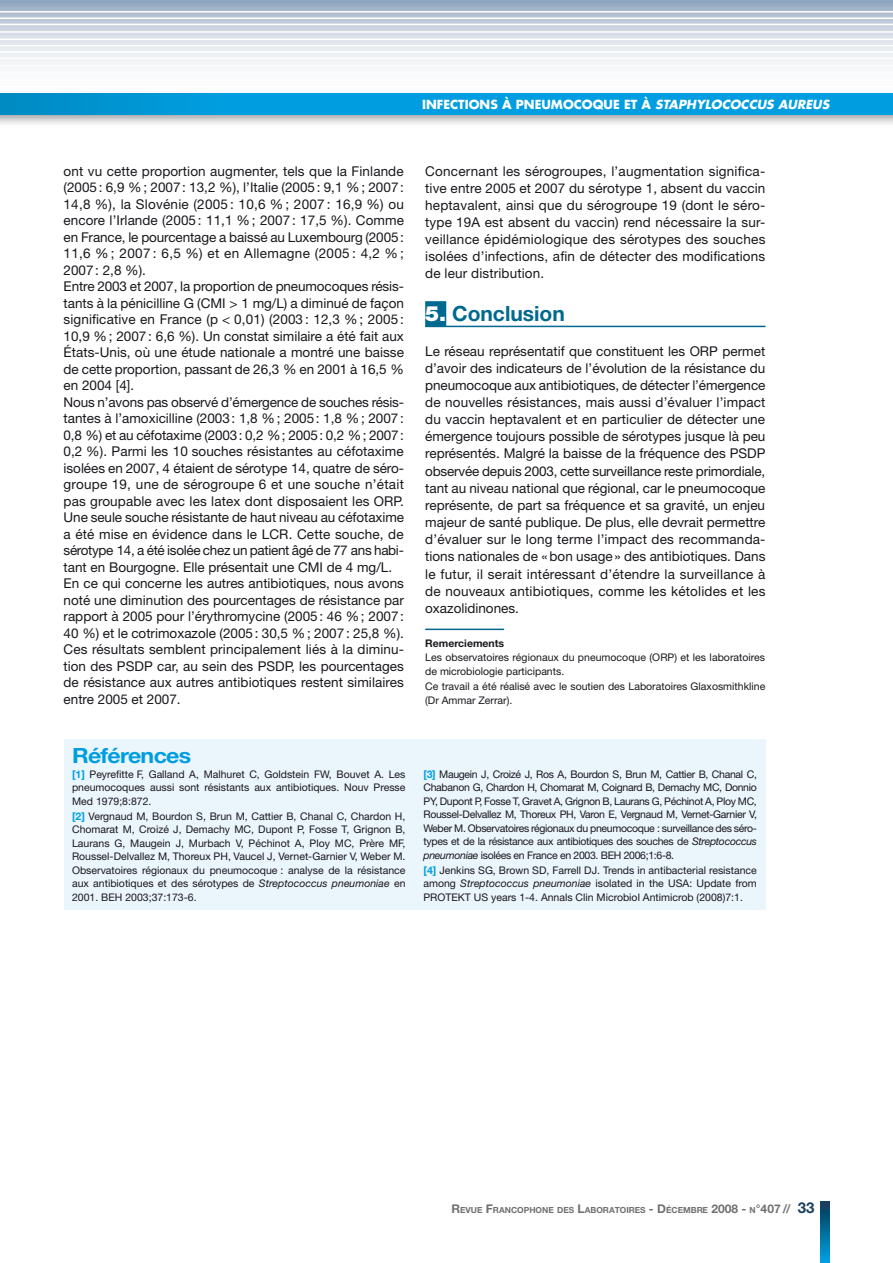
<style>
.page{position:relative;width:893px;height:1263px;background:#fff}
.page>*{position:absolute;margin:0;border:0;box-sizing:border-box;transform-origin:0 0}
.t1{font:700 21px "Helvetica Neue LT Std";color:#006990}
.t2{font:700 21px "Helvetica Neue LT Std";letter-spacing:-.03em;color:#009ee0;scale:1.1 1}
.t3{font:13.5px/16.5px "Helvetica Neue LT Std";color:#1a171c;text-align:justify}
.t4{font:700 12.3px "Futura Std";color:#fff}
.t5{font:10.5px/13.5px "Helvetica Neue LT Std";color:#1a171c;text-align:justify}
.t6{font:700 10.5px "Helvetica Neue LT Std";color:#1a171c}
.t7{font:700 8.4px "Helvetica Neue LT Std";color:#6f7072}
.s1{font-style:italic}
.s2{font-weight:900;color:#fff}
.s3{font-weight:700;color:#009ee0}
.s4{font-size:12px}
.s5{font-size:15px;color:#1b3f61}
</style>
<div class="page">
<svg style="left:820px;top:1201px;width:9px;height:62px"></svg>
<svg style="left:0;top:0;width:893px;height:65px"></svg>
<hr style="left:0;top:11px;width:893px;height:2px;background:#fff">
<hr style="left:0;top:17px;width:893px;height:2px;background:#fff">
<hr style="left:0;top:24px;width:893px;height:1px;background:#fff">
<hr style="left:0;top:31px;width:893px;height:2px;background:#fff">
<hr style="left:0;top:39px;width:893px;height:1px;background:#fff">
<hr style="left:0;top:45px;width:893px;height:1px;background:#fff">
<hr style="left:0;top:51px;width:893px;height:2px;background:#fff">
<hr style="left:0;top:58px;width:893px;height:1px;background:#fff">
<img style="left:0;top:93px;width:893px;height:31px">
<img style="left:0;top:120px;width:893px;height:1px">
<div style="left:0;top:94px;width:893px;height:21px;background:linear-gradient(to right,#0095d3,#00a2e6)"></div>
<div style="left:64px;top:739px;width:701px;height:170px;background:#eaf6fc"></div>
<hr style="left:425px;top:326px;width:340px;height:1px;background:#006990">
<div style="left:425px;top:301px;width:21px;height:26px;background:#006990"></div>
<hr style="left:425px;top:629px;width:79px;height:1px;background:#006990">
<p class="t4" style="left:422px;top:97px;width:410px">INFECTIONS À PNEUMOCOQUE ET À <span class="s1">STAPHYLOCOCCUS AUREUS</span></p>
<p class="t3" style="left:64px;top:164px;width:342px;text-align:left">ont vu cette proportion augmenter, tels que la Finlande (2005 : 6,9 % ; 2007 : 13,2 %), l’Italie (2005 : 9,1 % ; 2007 :<br>14,8 %), la Slovénie (2005 : 10,6 % ; 2007 : 16,9 %) ou encore l’Irlande (2005 : 11,1 % ; 2007 : 17,5 %). Comme en France, le pourcentage a baissé au Luxembourg (2005 :<br>11,6 % ; 2007 : 6,5 %) et en Allemagne (2005 : 4,2 % ; 2007 : 2,8 %).<br>Entre 2003 et 2007, la proportion de pneumocoques résis&shy;tants à la pénicilline G (CMI &gt; 1 mg/L) a diminué de façon significative en France (p &lt; 0,01) (2003 : 12,3 % ; 2005 :<br>10,9 % ; 2007 : 6,6 %). Un constat similaire a été fait aux États-Unis, où une étude nationale a montré une baisse de cette proportion, passant de 26,3 % en 2001 à 16,5 % en 2004 [4].<br>Nous n’avons pas observé d’émergence de souches résis&shy;tantes à l’amoxicilline (2003 : 1,8 % ; 2005 : 1,8 % ; 2007 :<br>0,8 %) et au céfotaxime (2003 : 0,2 % ; 2005 : 0,2 % ; 2007 :<br>0,2 %). Parmi les 10 souches résistantes au céfotaxime isolées en 2007, 4 étaient de sérotype 14, quatre de séro&shy;groupe 19, une de sérogroupe 6 et une souche n’était pas groupable avec les latex dont disposaient les ORP.<br>Une seule souche résistante de haut niveau au céfotaxime a été mise en évidence dans le LCR. Cette souche, de sérotype 14, a été isolée chez un patient âgé de 77 ans habi&shy;tant en Bourgogne. Elle présentait une CMI de 4 mg/L.<br>En ce qui concerne les autres antibiotiques, nous avons noté une diminution des pourcentages de résistance par rapport à 2005 pour l’érythromycine (2005 : 46 % ; 2007 :<br>40 %) et le cotrimoxazole (2005 : 30,5 % ; 2007 : 25,8 %).<br>Ces résultats semblent principalement liés à la diminu&shy;tion des PSDP car, au sein des PSDP, les pourcentages de résistance aux autres antibiotiques restent similaires entre 2005 et 2007.</p>
<p class="t3" style="left:425px;top:163px;width:342px;line-height:17.1px">Concernant les sérogroupes, l’augmentation significa&shy;tive entre 2005 et 2007 du sérotype 1, absent du vaccin heptavalent, ainsi que du sérogroupe 19 (dont le séro&shy;type 19A est absent du vaccin) rend nécessaire la sur&shy;veillance épidémiologique des sérotypes des souches isolées d’infections, afin de détecter des modifications de leur distribution.</p>
<h1 class="t1" style="left:425px;top:306px;width:141px"><span class="s2">5.</span> Conclusion</h1>
<p class="t3" style="left:425px;top:343px;width:342px;line-height:17.1px">Le réseau représentatif que constituent les ORP permet d’avoir des indicateurs de l’évolution de la résistance du pneumocoque aux antibiotiques, de détecter l’émergence de nouvelles résistances, mais aussi d’évaluer l’impact du vaccin heptavalent et en particulier de détecter une émergence toujours possible de sérotypes jusque là peu représentés. Malgré la baisse de la fréquence des PSDP observée depuis 2003, cette surveillance reste primordiale, tant au niveau national que régional, car le pneumocoque représente, de part sa fréquence et sa gravité, un enjeu majeur de santé publique. De plus, elle devrait permettre d’évaluer sur le long terme l’impact des recommanda&shy;tions nationales de « bon usage » des antibiotiques. Dans le futur, il serait intéressant d’étendre la surveillance à de nouveaux antibiotiques, comme les kétolides et les oxazolidinones.</p>
<p class="t6" style="left:425px;top:640px;width:80px">Remerciements</p>
<p class="t5" style="left:425px;top:651px;width:342px;line-height:14.1px;text-align:left">Les observatoires régionaux du pneumocoque (ORP) et les laboratoires de microbiologie participants.<br>Ce travail a été réalisé avec le soutien des Laboratoires Glaxosmithkline (Dr Ammar Zerrar).</p>
<h1 class="t2" style="left:72px;top:748px;width:110px">Références</h1>
<p class="t5" style="left:72px;top:768px;width:335px"><span class="s3">[1]</span> Peyrefitte F, Galland A, Malhuret C, Goldstein FW, Bouvet A. Les pneumocoques aussi sont résistants aux antibiotiques. Nouv Presse Med 1979;8:872.</p>
<p class="t5" style="left:72px;top:810px;width:335px"><span class="s3">[2]</span> Vergnaud M, Bourdon S, Brun M, Cattier B, Chanal C, Chardon H, Chomarat M, Croizé J, Demachy MC, Dupont P, Fosse T, Grignon B, Laurans G, Maugein J, Murbach V, Péchinot A, Ploy MC, Prère MF, Roussel-Delvallez M, Thoreux PH, Vaucel J, Vernet-Garnier V, Weber M.<br>Observatoires régionaux du pneumocoque : analyse de la résistance aux antibiotiques et des sérotypes de <span class="s1">Streptococcus pneumoniae</span> en 2001. BEH 2003;37:173-6.</p>
<p class="t5" style="left:423px;top:768px;width:335px"><span class="s3">[3]</span> Maugein J, Croizé J, Ros A, Bourdon S, Brun M, Cattier B, Chanal C, Chabanon G, Chardon H, Chomarat M, Coignard B, Demachy MC, Donnio PY, Dupont P, Fosse T, Gravet A, Grignon B, Laurans G, Péchinot A, Ploy MC, Roussel-Delvallez M, Thoreux PH, Varon E, Vergnaud M, Vernet-Garnier V, Weber M. Observatoires régionaux du pneumocoque : surveillance des séro&shy;types et de la résistance aux antibiotiques des souches de <span class="s1">Streptococcus pneumoniae</span> isolées en France en 2003. BEH 2006;1:6-8.</p>
<p class="t5" style="left:423px;top:864px;width:335px"><span class="s3">[4]</span> Jenkins SG, Brown SD, Farrell DJ. Trends in antibacterial resistance among <span class="s1">Streptococcus pneumoniae</span> isolated in the USA: Update from PROTEKT US years 1-4. Annals Clin Microbiol Antimicrob (2008)7:1.</p>
<p class="t7" style="left:451px;top:1206px;width:364px"><span class="s4">R</span>EVUE <span class="s4">F</span>RANCOPHONE DES <span class="s4">L</span>ABORATOIRES <span class="s4">- D</span>ÉCEMBRE <span class="s4">2008 -</span> N<span class="s4">°407</span> <span class="s4">//</span> <span class="s5">33</span></p>
</div>
